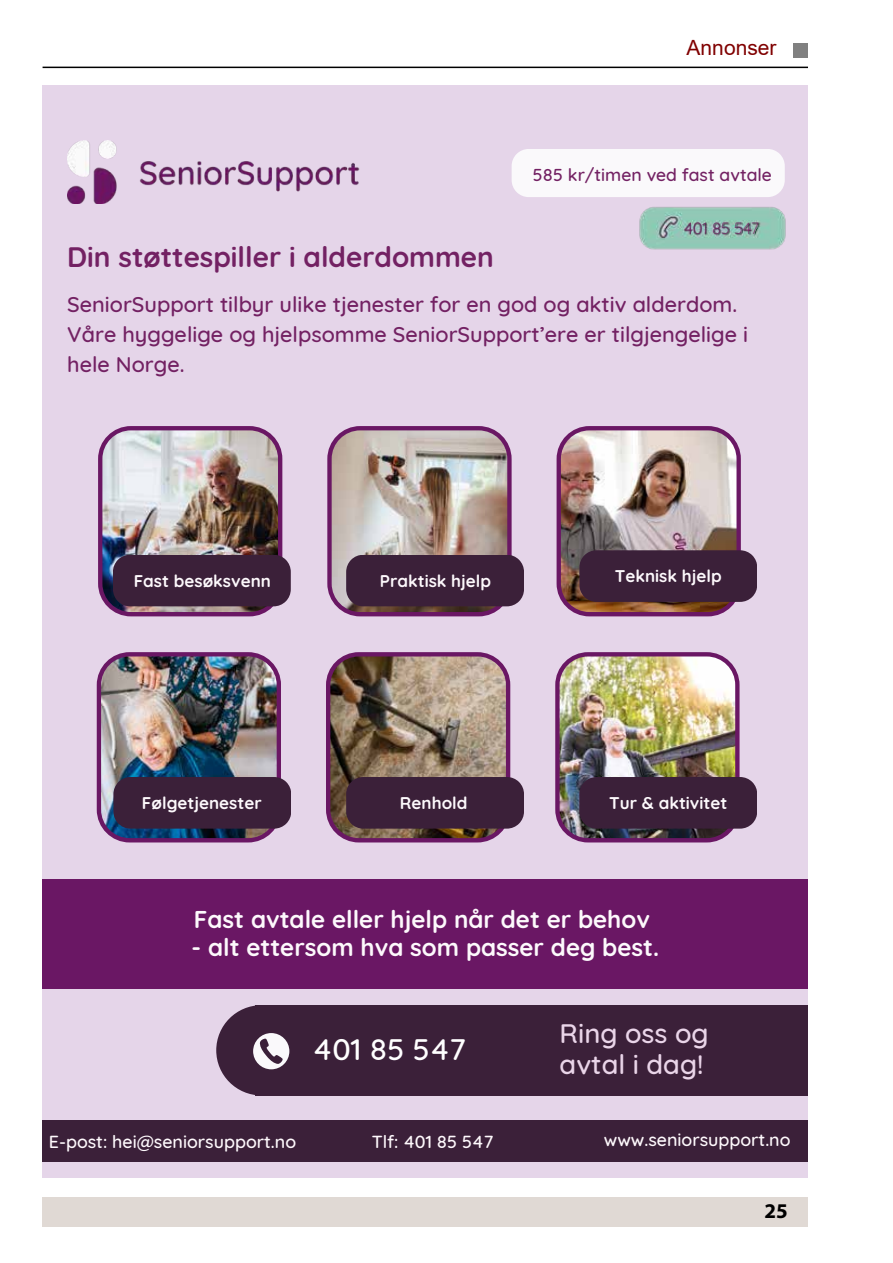
<style>
.page{position:relative;width:893px;height:1263px;background:#fff}
.page>*{position:absolute;margin:0;border:0;box-sizing:border-box;transform-origin:0 0}
.t1{font:500 30.3px "Quicksand";color:#fff}
.t2{font:700 28.05px "Quicksand";color:#732163}
.t3{font:500 27.3px/32px "Quicksand";color:#ead5e9}
.t4{font:700 24.3px "Quicksand";color:#fdf9fc}
.t5{font:500 21.6px/30.2px "Quicksand";color:#732163}
.t6{font:21px "Arial";color:#800000}
.t7{font:700 21px "Myriad Pro";color:#000}
.t8{font:500 17.85px "Quicksand";color:#fef9fc}
.t9{font:500 17.55px "Quicksand";color:#732163}
.t10{font:700 16.95px "Quicksand";color:#fdf9fc}
.t11{font:300 16.2px "Quicksand";color:#732163}
</style>
<div class="page">
<hr style="left:43px;top:67px;width:765px;height:1px;background:#000">
<div style="left:793px;top:43px;width:15px;height:14px;background:#808080"></div>
<div style="left:42px;top:1197px;width:766px;height:30px;background:#e0d9d4"></div>
<div style="left:43px;top:85px;width:765px;height:1093px;background:#e5d5e9"></div>
<img style="left:67px;top:141px;width:293px;height:62px">
<img style="left:639px;top:207px;width:147px;height:43px">
<div style="left:43px;top:1120px;width:765px;height:42px;background:#3b2039"></div>
<div style="left:216px;top:1005px;width:90px;height:90px;background:#3b2039;border-radius:45px"></div>
<div style="left:255px;top:1005px;width:553px;height:90px;background:#3b2039"></div>
<div style="left:512px;top:149px;width:273px;height:48px;background:#faf9fb"></div>
<img style="left:98px;top:426px;width:193px;height:190px">
<img style="left:327px;top:426px;width:197px;height:190px">
<img style="left:557px;top:426px;width:200px;height:190px">
<img style="left:97px;top:652px;width:194px;height:190px">
<svg style="left:326px;top:652px;width:198px;height:190px;background:#7c6162"></svg>
<img style="left:555px;top:652px;width:202px;height:190px">
<div style="left:43px;top:880px;width:765px;height:109px;background:#6a1764"></div>
<svg style="left:253px;top:1033px;width:36px;height:36px"></svg>
<p class="t6" style="left:687px;top:34px;width:91px">Annonser</p>
<p class="t9" style="left:533px;top:160px;width:240px">585 kr/timen ved fast avtale</p>
<p class="t11" style="left:685px;top:215px;width:76px">401 85 547</p>
<p class="t2" style="left:67px;top:234px;width:428px">Din støttespiller i alderdommen</p>
<p class="t5" style="left:67px;top:287px;width:682px">SeniorSupport tilbyr ulike tjenester for en god og aktiv alderdom.<br>Våre hyggelige og hjelpsomme SeniorSupport’ere er tilgjengelige i hele Norge.</p>
<p class="t10" style="left:134px;top:567px;width:139px">Fast besøksvenn</p>
<p class="t10" style="left:380px;top:567px;width:113px">Praktisk hjelp</p>
<p class="t10" style="left:615px;top:563px;width:108px">Teknisk hjelp</p>
<p class="t10" style="left:142px;top:790px;width:121px">Følgetjenester</p>
<p class="t10" style="left:400px;top:790px;width:69px">Renhold</p>
<p class="t10" style="left:609px;top:790px;width:120px">Tur &amp; aktivitet</p>
<p class="t4" style="left:194px;top:899px;width:458px">Fast avtale eller hjelp når det er behov</p>
<p class="t4" style="left:192px;top:927px;width:469px">- alt ettersom hva som passer deg best.</p>
<h1 class="t1" style="left:313px;top:1025px;width:155px">401 85 547</h1>
<p class="t3" style="left:560px;top:1014px;width:151px">Ring oss og avtal i dag!</p>
<p class="t8" style="left:49px;top:1127px;width:249px">E-post: hei@seniorsupport.no</p>
<p class="t8" style="left:372px;top:1127px;width:123px">Tlf: 401 85 547</p>
<p class="t8" style="left:604px;top:1125px;width:188px">www.seniorsupport.no</p>
<p class="t7" style="left:764px;top:1197px;width:25px">25</p>
</div>
